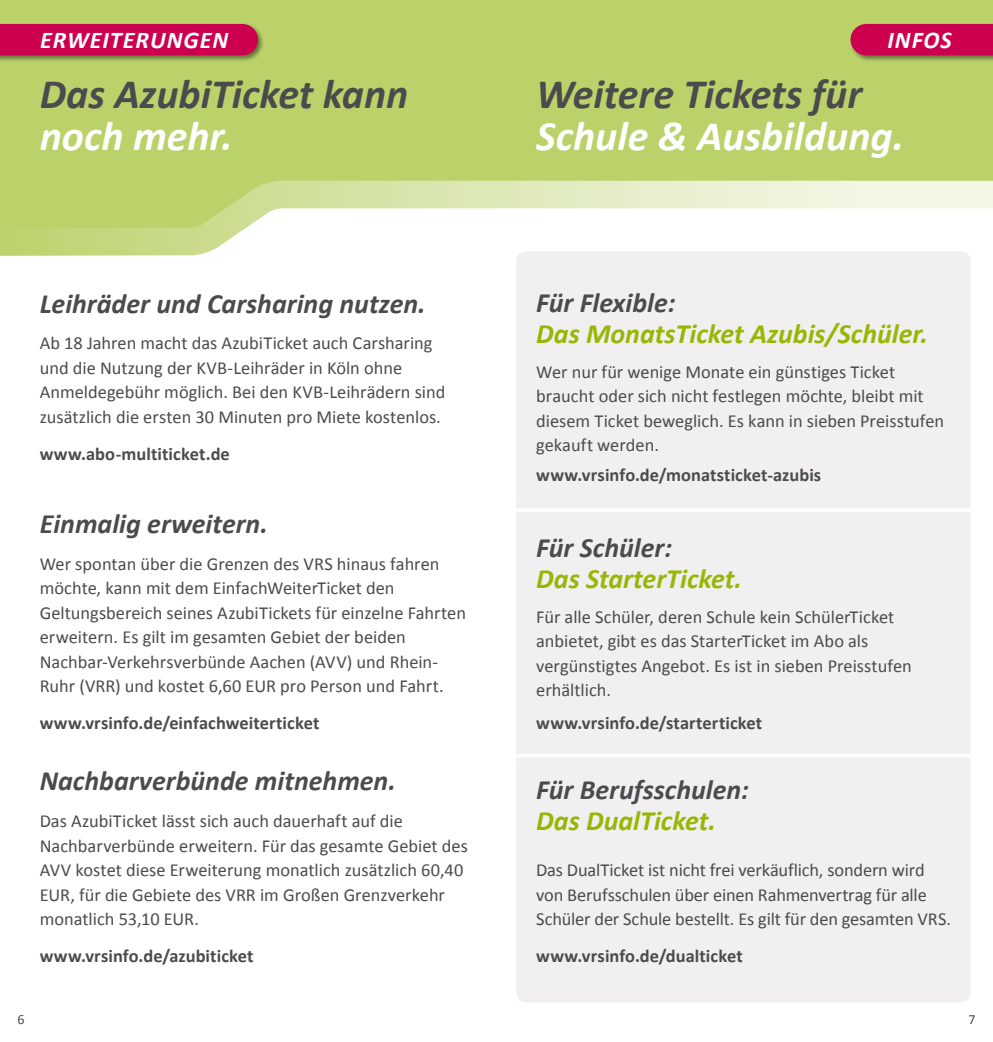
<style>
.page{position:relative;width:993px;height:1042px;background:#fff}
.page>*{position:absolute;margin:0;border:0;box-sizing:border-box;transform-origin:0 0}
.t1{font:italic 700 42px "Calibri";color:#4b4b4d}
.t2{font:italic 700 42px "Calibri";color:#fff}
.t3{font:italic 700 28px "Calibri";color:#4b4b4d}
.t4{font:italic 700 28px "Calibri";color:#98b605}
.t5{font:italic 700 24.15px "Calibri";letter-spacing:.04em;color:#fff}
.t6{font:18.38px/24.5px "Calibri";color:#4b4b4d}
.t7{font:700 18.38px "Calibri";letter-spacing:.005em;color:#4b4b4d}
.t8{font:14px "Calibri";color:#4b4b4d}
</style>
<div class="page">
<div style="left:0;top:0;width:992px;height:159px;background:#bbd26a"></div>
<svg style="left:0;top:159px;width:992px;height:111px"></svg>
<div style="left:516px;top:251px;width:454px;height:751px;background:#f1efef;border-radius:10px"></div>
<hr style="left:511px;top:508px;width:460px;height:4px;background:#fff">
<hr style="left:511px;top:754px;width:460px;height:3px;background:#fff">
<div style="left:848px;top:23px;width:144px;height:39px;background:#000;opacity:.45"></div>
<div style="left:865px;top:24px;width:127px;height:31px;background:#cd0050"></div>
<div style="left:0;top:23px;width:264px;height:39px;background:#000;opacity:.45"></div>
<div style="left:0;top:24px;width:242px;height:31px;background:#cd0050"></div>
<h3 class="t5" style="left:40px;top:24px;width:189px">ERWEITERUNGEN</h3>
<h3 class="t5" style="left:887px;top:24px;width:66px">INFOS</h3>
<h1 class="t1" style="left:40px;top:68px;width:370px">Das AzubiTicket kann</h1>
<h1 class="t2" style="left:40px;top:110px;width:194px">noch mehr.</h1>
<h2 class="t3" style="left:40px;top:285px;width:387px">Leihräder und Carsharing nutzen.</h2>
<p class="t6" style="left:40px;top:331px;width:407px">Ab 18 Jahren macht das AzubiTicket auch Carsharing und die Nutzung der KVB-Leihräder in Köln ohne Anmeldegebühr möglich. Bei den KVB-Leihrädern sind zusätzlich die ersten 30 Minuten pro Miete kostenlos.</p>
<p class="t7" style="left:40px;top:442px;width:191px">www.abo-multiticket.de</p>
<h2 class="t3" style="left:40px;top:506px;width:229px">Einmalig erweitern.</h2>
<p class="t6" style="left:40px;top:551px;width:427px">Wer spontan über die Grenzen des VRS hinaus fahren möchte, kann mit dem EinfachWeiterTicket den Geltungsbereich seines AzubiTickets für einzelne Fahrten erweitern. Es gilt im gesamten Gebiet der beiden Nachbar-Verkehrsverbünde Aachen (AVV) und Rhein-Ruhr (VRR) und kostet 6,60 EUR pro Person und Fahrt.</p>
<p class="t7" style="left:40px;top:711px;width:281px">www.vrsinfo.de/einfachweiterticket</p>
<h2 class="t3" style="left:40px;top:763px;width:357px">Nachbarverbünde mitnehmen.</h2>
<p class="t6" style="left:40px;top:809px;width:429px">Das AzubiTicket lässt sich auch dauerhaft auf die Nachbarverbünde erweitern. Für das gesamte Gebiet des AVV kostet diese Erweiterung monatlich zusätzlich 60,40<br>EUR, für die Gebiete des VRR im Großen Grenzverkehr monatlich 53,10 EUR.</p>
<p class="t7" style="left:40px;top:944px;width:215px">www.vrsinfo.de/azubiticket</p>
<h1 class="t1" style="left:536px;top:68px;width:327px">Weitere Tickets für</h1>
<h1 class="t2" style="left:536px;top:110px;width:369px">Schule &amp; Ausbildung.</h1>
<h2 class="t3" style="left:536px;top:285px;width:141px">Für Flexible:</h2>
<h2 class="t4" style="left:536px;top:316px;width:393px">Das MonatsTicket Azubis/Schüler.</h2>
<p class="t6" style="left:536px;top:359px;width:409px">Wer nur für wenige Monate ein günstiges Ticket braucht oder sich nicht festlegen möchte, bleibt mit diesem Ticket beweglich. Es kann in sieben Preisstufen gekauft werden.</p>
<p class="t7" style="left:536px;top:463px;width:286px">www.vrsinfo.de/monatsticket-azubis</p>
<h2 class="t3" style="left:536px;top:529px;width:137px">Für Schüler:</h2>
<h2 class="t4" style="left:536px;top:561px;width:207px">Das StarterTicket.</h2>
<p class="t6" style="left:536px;top:604px;width:377px">Für alle Schüler, deren Schule kein SchülerTicket anbietet, gibt es das StarterTicket im Abo als vergünstigtes Angebot. Es ist in sieben Preisstufen erhältlich.</p>
<p class="t7" style="left:536px;top:711px;width:227px">www.vrsinfo.de/starterticket</p>
<h2 class="t3" style="left:536px;top:771px;width:214px">Für Berufsschulen:</h2>
<h2 class="t4" style="left:536px;top:803px;width:181px">Das DualTicket.</h2>
<p class="t6" style="left:536px;top:858px;width:416px">Das DualTicket ist nicht frei verkäuflich, sondern wird von Berufsschulen über einen Rahmenvertrag für alle<br>Schüler der Schule bestellt. Es gilt für den gesamten VRS.</p>
<p class="t7" style="left:536px;top:944px;width:208px">www.vrsinfo.de/dualticket</p>
<p class="t8" style="left:17px;top:1010px;width:9px">6</p>
<p class="t8" style="left:968px;top:1010px;width:9px">7</p>
</div>
